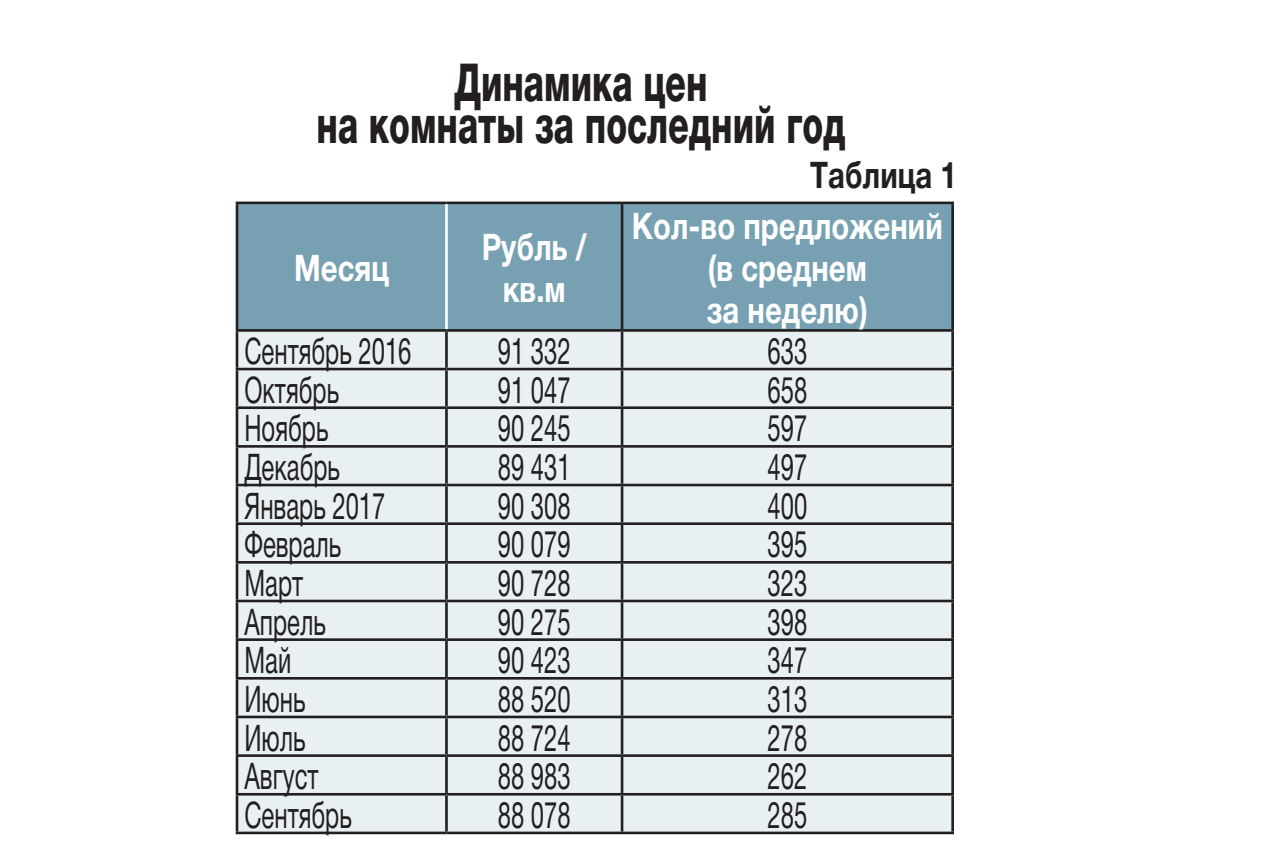
<style>
.page{position:relative;width:1276px;height:851px;background:#fff}
.page>*{position:absolute;margin:0;border:0;box-sizing:border-box;transform-origin:0 0}
.t1{font:800 52.5px/42px "Helvetica Neue LTCYR";color:#231f20;text-align:center;scale:.65 1}
.t2{font:36.6px "Helvetica Neue LTCYR";color:#231f20;scale:.65 1}
.t3{font:700 36.6px/42px "Helvetica Neue LTCYR";color:#fff;text-align:center;scale:.8 1}
.t4{font:700 36.6px "Helvetica Neue LTCYR";color:#231f20;scale:.8 1}
</style>
<div class="page">
<div style="left:237px;top:203px;width:209px;height:127px;background:#77a1b3"></div>
<div style="left:448px;top:204px;width:503px;height:125px;background:#77a1b3"></div>
<div style="left:238px;top:331px;width:713px;height:500px;background:#e9f0f3"></div>
<hr style="left:236px;top:331px;width:2px;height:36px;background:#231f20">
<hr style="left:445px;top:331px;width:3px;height:36px;background:#231f20">
<hr style="left:621px;top:331px;width:2px;height:36px;background:#231f20">
<hr style="left:951px;top:331px;width:3px;height:36px;background:#231f20">
<hr style="left:236px;top:367px;width:210px;height:3px;background:#231f20">
<hr style="left:236px;top:370px;width:2px;height:36px;background:#231f20">
<hr style="left:446px;top:367px;width:176px;height:3px;background:#231f20">
<hr style="left:445px;top:370px;width:3px;height:36px;background:#231f20">
<hr style="left:622px;top:367px;width:332px;height:3px;background:#231f20">
<hr style="left:621px;top:370px;width:2px;height:36px;background:#231f20">
<hr style="left:951px;top:370px;width:3px;height:36px;background:#231f20">
<hr style="left:236px;top:406px;width:210px;height:3px;background:#231f20">
<hr style="left:236px;top:409px;width:2px;height:36px;background:#231f20">
<hr style="left:446px;top:406px;width:176px;height:3px;background:#231f20">
<hr style="left:445px;top:409px;width:3px;height:36px;background:#231f20">
<hr style="left:622px;top:406px;width:332px;height:3px;background:#231f20">
<hr style="left:621px;top:409px;width:2px;height:36px;background:#231f20">
<hr style="left:951px;top:409px;width:3px;height:36px;background:#231f20">
<hr style="left:236px;top:445px;width:210px;height:2px;background:#231f20">
<hr style="left:236px;top:447px;width:2px;height:36px;background:#231f20">
<hr style="left:446px;top:445px;width:176px;height:2px;background:#231f20">
<hr style="left:445px;top:447px;width:3px;height:36px;background:#231f20">
<hr style="left:622px;top:445px;width:332px;height:2px;background:#231f20">
<hr style="left:621px;top:447px;width:2px;height:36px;background:#231f20">
<hr style="left:951px;top:447px;width:3px;height:36px;background:#231f20">
<hr style="left:236px;top:483px;width:210px;height:3px;background:#231f20">
<hr style="left:236px;top:486px;width:2px;height:36px;background:#231f20">
<hr style="left:446px;top:483px;width:176px;height:3px;background:#231f20">
<hr style="left:445px;top:486px;width:3px;height:36px;background:#231f20">
<hr style="left:622px;top:483px;width:332px;height:3px;background:#231f20">
<hr style="left:621px;top:486px;width:2px;height:36px;background:#231f20">
<hr style="left:951px;top:486px;width:3px;height:36px;background:#231f20">
<hr style="left:236px;top:522px;width:210px;height:3px;background:#231f20">
<hr style="left:236px;top:525px;width:2px;height:36px;background:#231f20">
<hr style="left:446px;top:522px;width:176px;height:3px;background:#231f20">
<hr style="left:445px;top:525px;width:3px;height:36px;background:#231f20">
<hr style="left:622px;top:522px;width:332px;height:3px;background:#231f20">
<hr style="left:621px;top:525px;width:2px;height:36px;background:#231f20">
<hr style="left:951px;top:525px;width:3px;height:36px;background:#231f20">
<hr style="left:236px;top:561px;width:210px;height:2px;background:#231f20">
<hr style="left:236px;top:563px;width:2px;height:36px;background:#231f20">
<hr style="left:446px;top:561px;width:176px;height:2px;background:#231f20">
<hr style="left:445px;top:563px;width:3px;height:36px;background:#231f20">
<hr style="left:622px;top:561px;width:332px;height:2px;background:#231f20">
<hr style="left:621px;top:563px;width:2px;height:36px;background:#231f20">
<hr style="left:951px;top:563px;width:3px;height:36px;background:#231f20">
<hr style="left:236px;top:599px;width:210px;height:3px;background:#231f20">
<hr style="left:236px;top:602px;width:2px;height:36px;background:#231f20">
<hr style="left:446px;top:599px;width:176px;height:3px;background:#231f20">
<hr style="left:445px;top:602px;width:3px;height:36px;background:#231f20">
<hr style="left:622px;top:599px;width:332px;height:3px;background:#231f20">
<hr style="left:621px;top:602px;width:2px;height:36px;background:#231f20">
<hr style="left:951px;top:602px;width:3px;height:36px;background:#231f20">
<hr style="left:236px;top:638px;width:210px;height:3px;background:#231f20">
<hr style="left:236px;top:641px;width:2px;height:36px;background:#231f20">
<hr style="left:446px;top:638px;width:176px;height:3px;background:#231f20">
<hr style="left:445px;top:641px;width:3px;height:36px;background:#231f20">
<hr style="left:622px;top:638px;width:332px;height:3px;background:#231f20">
<hr style="left:621px;top:641px;width:2px;height:36px;background:#231f20">
<hr style="left:951px;top:641px;width:3px;height:36px;background:#231f20">
<hr style="left:236px;top:677px;width:210px;height:2px;background:#231f20">
<hr style="left:236px;top:679px;width:2px;height:36px;background:#231f20">
<hr style="left:446px;top:677px;width:176px;height:2px;background:#231f20">
<hr style="left:445px;top:679px;width:3px;height:36px;background:#231f20">
<hr style="left:622px;top:677px;width:332px;height:2px;background:#231f20">
<hr style="left:621px;top:679px;width:2px;height:36px;background:#231f20">
<hr style="left:951px;top:679px;width:3px;height:36px;background:#231f20">
<hr style="left:236px;top:715px;width:210px;height:3px;background:#231f20">
<hr style="left:236px;top:718px;width:2px;height:36px;background:#231f20">
<hr style="left:446px;top:715px;width:176px;height:3px;background:#231f20">
<hr style="left:445px;top:718px;width:3px;height:36px;background:#231f20">
<hr style="left:622px;top:715px;width:332px;height:3px;background:#231f20">
<hr style="left:621px;top:718px;width:2px;height:36px;background:#231f20">
<hr style="left:951px;top:718px;width:3px;height:36px;background:#231f20">
<hr style="left:236px;top:754px;width:210px;height:2px;background:#231f20">
<hr style="left:236px;top:756px;width:2px;height:36px;background:#231f20">
<hr style="left:446px;top:754px;width:176px;height:2px;background:#231f20">
<hr style="left:445px;top:756px;width:3px;height:36px;background:#231f20">
<hr style="left:622px;top:754px;width:332px;height:2px;background:#231f20">
<hr style="left:621px;top:756px;width:2px;height:36px;background:#231f20">
<hr style="left:951px;top:756px;width:3px;height:36px;background:#231f20">
<hr style="left:236px;top:792px;width:210px;height:3px;background:#231f20">
<hr style="left:236px;top:795px;width:2px;height:36px;background:#231f20">
<hr style="left:446px;top:792px;width:176px;height:3px;background:#231f20">
<hr style="left:445px;top:795px;width:3px;height:36px;background:#231f20">
<hr style="left:622px;top:792px;width:332px;height:3px;background:#231f20">
<hr style="left:621px;top:795px;width:2px;height:36px;background:#231f20">
<hr style="left:951px;top:795px;width:3px;height:36px;background:#231f20">
<hr style="left:236px;top:831px;width:210px;height:3px;background:#231f20">
<hr style="left:446px;top:831px;width:176px;height:3px;background:#231f20">
<hr style="left:622px;top:831px;width:332px;height:3px;background:#231f20">
<hr style="left:446px;top:201px;width:176px;height:3px;background:#231f20">
<hr style="left:622px;top:201px;width:332px;height:3px;background:#231f20">
<hr style="left:446px;top:329px;width:176px;height:2px;background:#231f20">
<hr style="left:622px;top:329px;width:332px;height:2px;background:#231f20">
<hr style="left:236px;top:204px;width:2px;height:125px;background:#231f20">
<hr style="left:236px;top:201px;width:210px;height:3px;background:#231f20">
<hr style="left:445px;top:204px;width:3px;height:125px;background:#fff">
<hr style="left:236px;top:329px;width:210px;height:2px;background:#231f20">
<hr style="left:621px;top:204px;width:2px;height:125px;background:#231f20">
<hr style="left:951px;top:204px;width:3px;height:125px;background:#231f20">
<h1 class="t1" style="left:316px;top:61px;width:815px">Динамика цен<br>на комнаты за последний год</h1>
<p class="t4" style="left:810px;top:153px;width:185px">Таблица 1</p>
<p class="t3" style="left:294px;top:247px;width:120px">Месяц</p>
<p class="t3" style="left:482px;top:226px;width:133px">Рубль / кв.м</p>
<p class="t3" style="left:632px;top:205px;width:390px">Кол-во предложений (в среднем<br>за неделю)</p>
<p class="t2" style="left:244px;top:330px;width:259px">Сентябрь 2016</p>
<p class="t2" style="left:498px;top:330px;width:114px">91 332</p>
<p class="t2" style="left:767px;top:330px;width:63px">633</p>
<p class="t2" style="left:244px;top:368px;width:147px">Октябрь</p>
<p class="t2" style="left:498px;top:368px;width:114px">91 047</p>
<p class="t2" style="left:767px;top:368px;width:63px">658</p>
<p class="t2" style="left:244px;top:407px;width:131px">Ноябрь</p>
<p class="t2" style="left:498px;top:407px;width:114px">90 245</p>
<p class="t2" style="left:767px;top:407px;width:63px">597</p>
<p class="t2" style="left:244px;top:446px;width:148px">Декабрь</p>
<p class="t2" style="left:498px;top:446px;width:114px">89 431</p>
<p class="t2" style="left:767px;top:446px;width:63px">497</p>
<p class="t2" style="left:244px;top:484px;width:218px">Январь 2017</p>
<p class="t2" style="left:498px;top:484px;width:114px">90 308</p>
<p class="t2" style="left:767px;top:484px;width:63px">400</p>
<p class="t2" style="left:244px;top:523px;width:150px">Февраль</p>
<p class="t2" style="left:498px;top:523px;width:114px">90 079</p>
<p class="t2" style="left:767px;top:523px;width:63px">395</p>
<p class="t2" style="left:244px;top:562px;width:92px">Март</p>
<p class="t2" style="left:498px;top:562px;width:114px">90 728</p>
<p class="t2" style="left:767px;top:562px;width:63px">323</p>
<p class="t2" style="left:244px;top:600px;width:127px">Апрель</p>
<p class="t2" style="left:498px;top:600px;width:114px">90 275</p>
<p class="t2" style="left:767px;top:600px;width:63px">398</p>
<p class="t2" style="left:244px;top:639px;width:74px">Май</p>
<p class="t2" style="left:498px;top:639px;width:114px">90 423</p>
<p class="t2" style="left:767px;top:639px;width:63px">347</p>
<p class="t2" style="left:244px;top:677px;width:96px">Июнь</p>
<p class="t2" style="left:498px;top:677px;width:114px">88 520</p>
<p class="t2" style="left:767px;top:677px;width:63px">313</p>
<p class="t2" style="left:244px;top:716px;width:96px">Июль</p>
<p class="t2" style="left:498px;top:716px;width:114px">88 724</p>
<p class="t2" style="left:767px;top:716px;width:63px">278</p>
<p class="t2" style="left:244px;top:755px;width:115px">Август</p>
<p class="t2" style="left:498px;top:755px;width:114px">88 983</p>
<p class="t2" style="left:767px;top:755px;width:63px">262</p>
<p class="t2" style="left:244px;top:793px;width:167px">Сентябрь</p>
<p class="t2" style="left:498px;top:793px;width:114px">88 078</p>
<p class="t2" style="left:767px;top:793px;width:63px">285</p>
</div>
